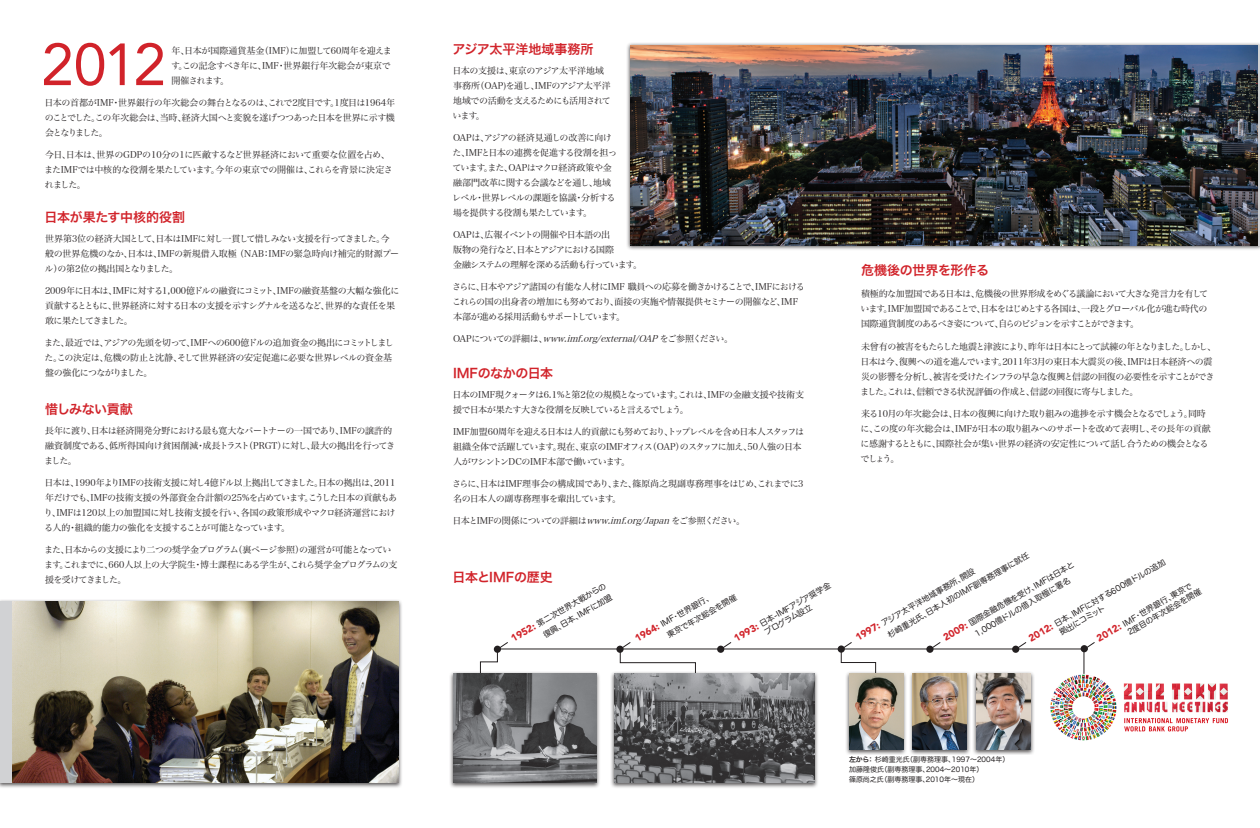
<style>
.page{position:relative;width:1260px;height:828px;background:#fff}
.page>*{position:absolute;margin:0;border:0;box-sizing:border-box;transform-origin:0 0}
.t1{font:58.8px "Avenir LT Std";color:#d1232a}
.red_title{font:13px "Hira Kaku Pro W6";letter-spacing:-.02em;color:#d1232a}
.red_title-2{font:13px "Hira Kaku Pro W6";color:#d1232a}
.main_text{font:13px "Hira Kaku Pro W6";letter-spacing:-.02em;color:#d1232a}
.main_text-2{font:9px/15px "Hira Min Pro W3";letter-spacing:-.05em;color:#231f20}
.main_text-3{font:9px/15px "Hira Min Pro W3";letter-spacing:-.07em;color:#231f20}
.main_text-4{font:9px/15px "Hira Min Pro W3";letter-spacing:-.02em;color:#231f20}
.main_text-5{font:italic 9px "Hira Min Pro W3";color:#231f20}
.t2{font:8px/13px "Hira Maru Pro W4";color:#231f20}
.t3{font:7px/10px "Hira Maru Pro W4";color:#231f20}
.s1{font-style:normal}
.s2{font-style:italic}
.s3{font-family:"Avenir LT Std";font-weight:900;font-size:10px;color:#d1232a}
.s4{font-family:"Hira Kaku Pro W6"}
</style>
<div class="page">
<hr style="left:497px;top:649px;width:591px;height:1px;background:#231f20">
<div style="left:616px;top:646px;width:8px;height:7px;background:#231f20;border-radius:50%"></div>
<div style="left:717px;top:646px;width:7px;height:7px;background:#231f20;border-radius:50%"></div>
<div style="left:838px;top:645px;width:7px;height:8px;background:#231f20;border-radius:50%"></div>
<div style="left:926px;top:646px;width:8px;height:7px;background:#231f20;border-radius:50%"></div>
<div style="left:1012px;top:646px;width:7px;height:7px;background:#231f20;border-radius:50%"></div>
<div style="left:1081px;top:645px;width:7px;height:7px;background:#231f20;border-radius:50%"></div>
<div style="left:909px;top:670px;width:62px;height:85px;background:#231f20;opacity:.75"></div>
<img style="left:913px;top:673px;width:54px;height:77px">
<div style="left:972px;top:670px;width:63px;height:85px;background:#231f20;opacity:.75"></div>
<img style="left:976px;top:673px;width:54px;height:77px">
<div style="left:626px;top:42px;width:634px;height:209px;background:#231f20;opacity:.75"></div>
<img style="left:630px;top:45px;width:628px;height:201px">
<div style="left:449px;top:670px;width:151px;height:119px;background:#231f20;opacity:.75"></div>
<img style="left:453px;top:673px;width:143px;height:110px">
<div style="left:610px;top:670px;width:209px;height:119px;background:#231f20;opacity:.75"></div>
<img style="left:614px;top:673px;width:200px;height:110px">
<div style="left:845px;top:670px;width:62px;height:85px;background:#231f20;opacity:.75"></div>
<img style="left:849px;top:673px;width:54px;height:77px">
<svg style="left:480px;top:642px;width:28px;height:41px"></svg>
<svg style="left:619px;top:642px;width:77px;height:41px"></svg>
<svg style="left:720px;top:642px;width:12px;height:8px"></svg>
<svg style="left:841px;top:642px;width:35px;height:40px"></svg>
<svg style="left:929px;top:642px;width:12px;height:8px"></svg>
<svg style="left:1015px;top:642px;width:12px;height:8px"></svg>
<svg style="left:1084px;top:642px;width:11px;height:32px"></svg>
<img style="left:1050px;top:674px;width:178px;height:67px">
<div style="left:0;top:599px;width:403px;height:190px;background:#231f20;opacity:.75"></div>
<div style="left:0;top:601px;width:399px;height:182px;background:#d1d2d4"></div>
<img style="left:12px;top:601px;width:387px;height:182px">
<p class="t1" style="left:41px;top:31px;width:126px">2012</p>
<p class="main_text-4" style="left:171px;top:42px;width:222px">年、日本が国際通貨基金（IMF）に加盟して60周年を迎えます。この記念すべき年に、IMF・世界銀行年次総会が東京で開催されます。</p>
<p class="main_text-2" style="left:44px;top:94px;width:352px;text-align:justify">日本の首都がIMF・世界銀行の年次総会の舞台となるのは、これで2度目です。1度目は1964年のことでした。この年次総会は、当時、経済大国へと変貌を遂げつつあった日本を世界に示す機会となりました。</p>
<p class="main_text-2" style="left:44px;top:146px;width:350px">今日、日本は、世界のGDPの10分の1に匹敵するなど世界経済において重要な位置を占め、またIMFでは中核的な役割を果たしています。今年の東京での開催は、これらを背景に決定されました。</p>
<p class="red_title" style="left:45px;top:205px;width:142px">日本が果たす中核的役割</p>
<p class="main_text-2" style="left:45px;top:230px;width:356px">世界第3位の経済大国として、日本はIMFに対し一貫して惜しみない支援を行ってきました。今般の世界危機のなか、日本は、IMFの新規借入取極 （NAB：IMFの緊急時向け補完的財源プール）の第2位の拠出国となりました。</p>
<p class="main_text-2" style="left:45px;top:282px;width:356px">2009年に日本は、IMFに対する1,000億ドルの融資にコミット、IMFの融資基盤の大幅な強化に貢献するとともに、世界経済に対する日本の支援を示すシグナルを送るなど、世界的な責任を果敢に果たしてきました。</p>
<p class="main_text-2" style="left:44px;top:334px;width:351px">また、最近では、アジアの先頭を切って、IMFへの600億ドルの追加資金の拠出にコミットしました。この決定は、危機の防止と沈静、そして世界経済の安定促進に必要な世界レベルの資金基盤の強化につながりました。</p>
<p class="red_title" style="left:45px;top:397px;width:89px">惜しみない貢献</p>
<p class="main_text-2" style="left:44px;top:422px;width:353px">長年に渡り、日本は経済開発分野における最も寛大なパートナーの一国であり、IMFの譲許的融資制度である、低所得国向け貧困削減・成長トラスト（PRGT）に対し、最大の拠出を行ってきました。</p>
<p class="main_text-2" style="left:44px;top:474px;width:355px">日本は、1990年よりIMFの技術支援に対し4億ドル以上拠出してきました。日本の拠出は、2011年だけでも、IMFの技術支援の外部資金合計額の25%を占めています。こうした日本の貢献もあり、IMFは120以上の加盟国に対し技術支援を行い、各国の政策形成やマクロ経済運営における人的・組織的能力の強化を支援することが可能となっています。</p>
<p class="main_text-2" style="left:44px;top:541px;width:355px">また、日本からの支援により二つの奨学金プログラム（裏ページ参照）の運営が可能となっています。これまでに、660人以上の大学院生・博士課程にある学生が、これら奨学金プログラムの支援を受けてきました。</p>
<p class="red_title-2" style="left:452px;top:37px;width:142px">アジア太平洋地域事務所</p>
<p class="main_text-2" style="left:452px;top:62px;width:160px">日本の支援は、東京のアジア太平洋地域事務所（OAP)を通し、IMFのアジア太平洋地域での活動を支えるためにも活用されています。</p>
<p class="main_text-2" style="left:452px;top:129px;width:166px">OAPは、アジアの経済見通しの改善に向けた、IMFと日本の連携を促進する役割を担っています。また、OAPはマクロ経済政策や金融部門改革に関する会議などを通し、地域レベル・世界レベルの課題を協議・分析する場を提供する役割も果たしています。</p>
<p class="main_text-3" style="left:453px;top:226px;width:191px">OAPは、広報イベントの開催や日本語の出<br>版物の発行など、日本とアジアにおける国際<br>金融システムの理解を深める活動も行っています。</p>
<p class="main_text-2" style="left:452px;top:278px;width:354px">さらに、日本やアジア諸国の有能な人材にIMF 職員への応募を働きかけることで、IMFにおけるこれらの国の出身者の増加にも努めており、面接の実施や情報提供セミナーの開催など、IMF本部が進める採用活動もサポートしています。</p>
<p class="main_text-5" style="left:453px;top:331px;width:282px"><span class="s1">OA P についての詳細は、</span>www.imf.org/external/OAP<span class="s1">をご参照ください。</span></p>
<p class="red_title" style="left:453px;top:361px;width:102px">IMFのなかの日本</p>
<p class="main_text-2" style="left:452px;top:386px;width:353px">日本のIMF現クォータは6.1%と第2位の規模となっています。これは、IMFの金融支援や技術支援で日本が果たす大きな役割を反映していると言えるでしょう。</p>
<p class="main_text-2" style="left:453px;top:423px;width:353px">IMF加盟60周年を迎える日本は人的貢献にも努めており、トップレベルを含め日本人スタッフは組織全体で活躍しています。現在、東京のIMFオフィス（OAP）のスタッフに加え、50人強の日本人がワシントンDCのIMF本部で働いています。</p>
<p class="main_text-2" style="left:452px;top:475px;width:353px">さらに、日本はIMF理事会の構成国であり、また、篠原尚之現副専務理事をはじめ、これまでに3名の日本人の副専務理事を輩出しています。</p>
<p class="main_text-3" style="left:452px;top:512px;width:294px">日本とIMFの関係についての詳細は<span class="s2">www.imf.org/Japan</span>をご参照ください。</p>
<p class="red_title" style="left:453px;top:565px;width:102px">日本とIMFの歴史</p>
<p class="t2" style="left:732px;top:634px;width:111px;line-height:9.6px;text-align:center;rotate:-30deg"><span class="s3">1993:</span> 日本-IMFアジア奨学金プログラム設立</p>
<p class="t2" style="left:509px;top:633px;width:109px;text-align:right;rotate:-30deg"><span class="s3">1952:</span> 第二次世界大戦からの復興、日本、IMFに加盟</p>
<p class="t2" style="left:658px;top:618px;width:81px;text-indent:-29px;rotate:-30deg"><span class="s3">1964:</span> IMF・世界銀行、<br>東京で年次総会を開催</p>
<p class="main_text" style="left:861px;top:259px;width:130px">危機後の世界を形作る</p>
<p class="main_text-2" style="left:861px;top:286px;width:349px;text-align:justify">積極的な加盟国である日本は、危機後の世界形成をめぐる議論において大きな発言力を有しています。IMF加盟国であることで、日本をはじめとする各国は、一段とグローバル化が進む時代の国際通貨制度のあるべき姿について、自らのビジョンを示すことができます。</p>
<p class="main_text-2" style="left:860px;top:338px;width:357px">未曾有の被害をもたらした地震と津波により、昨年は日本にとって試練の年となりました。しかし、日本は今、復興への道を進んでいます。2011年3月の東日本大震災の後、IMFは日本経済への震災の影響を分析し、被害を受けたインフラの早急な復興と信認の回復の必要性を示すことができました。これは、信頼できる状況評価の作成と、信認の回復に寄与しました。</p>
<p class="main_text-2" style="left:861px;top:405px;width:352px">来る10月の年次総会は、日本の復興に向けた取り組みの進捗を示す機会となるでしょう。同時に、この度の年次総会は、IMFが日本の取り組みへのサポートを改めて表明し、その長年の貢献に感謝するとともに、国際社会が集い世界の経済の安定性について話し合うための機会となるでしょう。</p>
<p class="t2" style="left:878px;top:618px;width:163px;text-indent:-29px;rotate:-30deg"><span class="s3">1997:</span> アジア太平洋地域事務所、開設<br>杉崎重光氏、日本人初のIMF副専務理事に就任</p>
<p class="t2" style="left:1052px;top:620px;width:128px;line-height:9.6px;text-indent:-29px;rotate:-30deg"><span class="s3">2012:</span> 日本、IMFに対する600億ドルの追加拠出にコミット</p>
<p class="t2" style="left:966px;top:618px;width:122px;line-height:12px;text-indent:-29px;rotate:-30deg"><span class="s3">2009:</span> 国際金融危機を受け、IMFは日本と<br>1,000億ドルの借入取極に署名</p>
<p class="t2" style="left:1121px;top:620px;width:85px;line-height:9.6px;text-indent:-30px;rotate:-30deg"><span class="s3">2012:</span> IMF・世界銀行、東京で<br>2度目の年次総会を開催</p>
<p class="t3" style="left:849px;top:754px;width:162px"><span class="s4">左から：</span> 杉崎重光氏（副専務理事、1997～2004年）加藤隆俊氏（副専務理事、2004～2010年）<br>篠原尚之氏（副専務理事、2010年～現在）</p>
</div>
